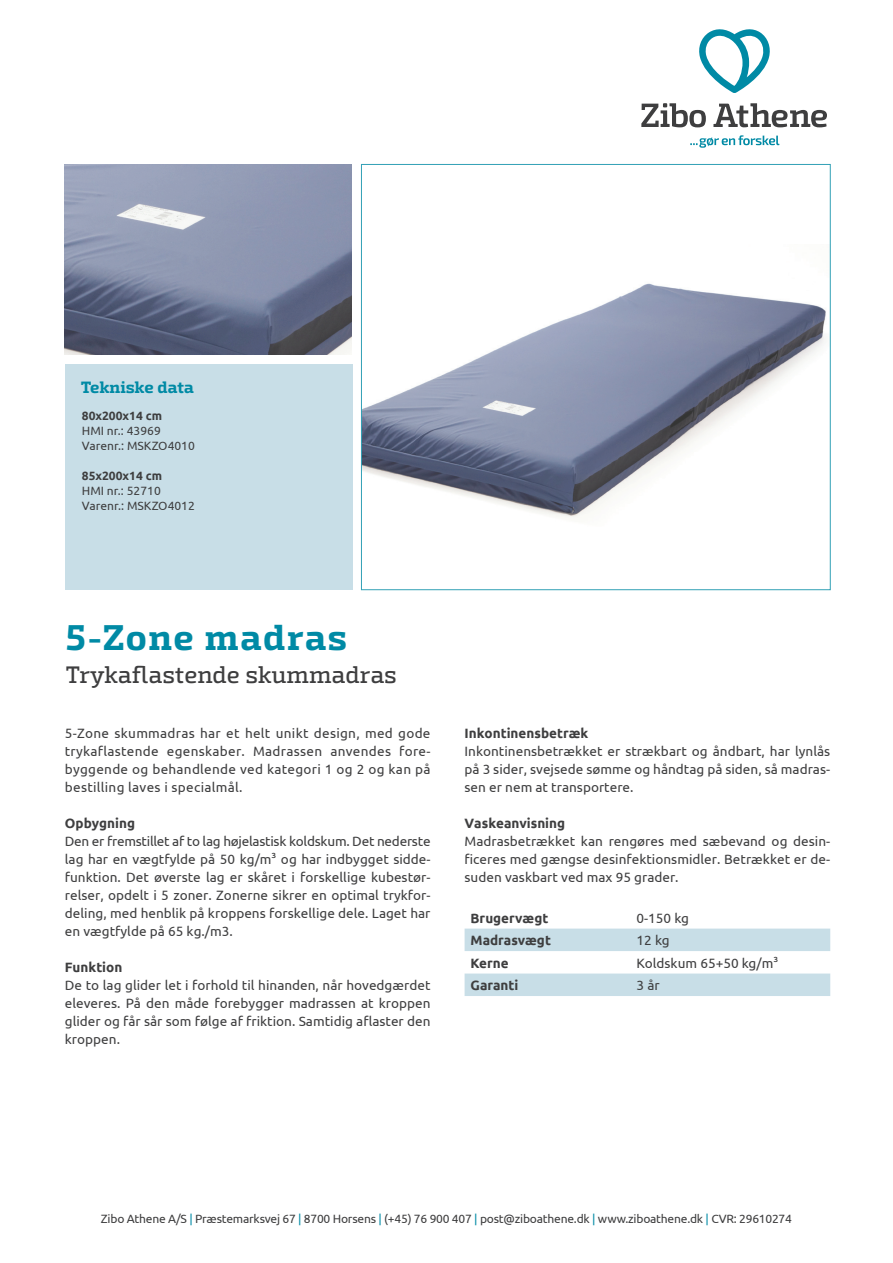
<style>
.page{position:relative;width:893px;height:1263px;background:#fff}
.page>*{position:absolute;margin:0;border:0;box-sizing:border-box;transform-origin:0 0}
.t1{font:700 36px "Exo Slab Pro";letter-spacing:.035em;color:#008aa5}
.t2{font:500 24px "Exo Slab Pro";letter-spacing:-.01em;color:#3e3e3f}
.t3{font:700 16.5px "Exo Slab Pro";letter-spacing:-.015em;color:#008aa5}
.t4{font:13.5px/18px "Ubuntu";color:#3e3e3f;text-align:justify}
.t5{font:700 13.5px "Ubuntu";color:#3e3e3f}
.t6{font:12px "Ubuntu";letter-spacing:-.02em;color:#3e3e3f}
.t7{font:12px/15px "Ubuntu";color:#3e3e3f}
.t8{font:700 12px "Ubuntu";color:#3e3e3f}
.s1{color:#008aa5}
</style>
<div class="page">
<svg style="left:699px;top:29px;width:71px;height:64px"></svg>
<svg style="left:690px;top:135px;width:89px;height:13px"></svg>
<svg style="left:641px;top:103px;width:65px;height:24px"></svg>
<svg style="left:713px;top:103px;width:114px;height:24px"></svg>
<svg style="left:465px;top:928px;width:365px;height:68px"></svg>
<div style="left:65px;top:364px;width:287px;height:226px;background:#c8dee7"></div>
<svg style="left:361px;top:164px;width:470px;height:427px"></svg>
<svg style="left:64px;top:164px;width:288px;height:191px;background:#7e869f"></svg>
<p class="t3" style="left:81px;top:377px;width:115px">Tekniske data</p>
<p class="t8" style="left:82px;top:408px;width:82px">80x200x14 cm</p>
<p class="t7" style="left:82px;top:423px;width:115px">HMI nr.: 43969<br>Varenr.: MSKZO4010</p>
<p class="t8" style="left:82px;top:468px;width:82px">85x200x14 cm</p>
<p class="t7" style="left:82px;top:483px;width:115px">HMI nr.: 52710<br>Varenr.: MSKZO4012</p>
<h1 class="t1" style="left:66px;top:615px;width:283px">5-Zone madras</h1>
<h2 class="t2" style="left:66px;top:660px;width:333px">Trykaflastende skummadras</h2>
<p class="t4" style="left:65px;top:724px;width:367px">5-Zone skummadras har et helt unikt design, med gode trykaflastende egenskaber. Madrassen anvendes fore&shy;byggende og behandlende ved kategori 1 og 2 og kan på bestilling laves i specialmål.</p>
<p class="t5" style="left:65px;top:814px;width:72px">Opbygning</p>
<p class="t4" style="left:65px;top:832px;width:367px">Den er fremstillet af to lag højelastisk koldskum. Det nederste lag har en vægtfylde på 50 kg/m3 og har indbygget sidde&shy;funktion. Det øverste lag er skåret i forskellige kubestør&shy;relser, opdelt i 5 zoner. Zonerne sikrer en optimal trykfor&shy;deling, med henblik på kroppens forskellige dele. Laget har en vægtfylde på 65 kg./m3.</p>
<p class="t5" style="left:65px;top:958px;width:59px">Funktion</p>
<p class="t4" style="left:65px;top:976px;width:367px">De to lag glider let i forhold til hinanden, når hovedgærdet eleveres. På den måde forebygger madrassen at kroppen glider og får sår som følge af friktion. Samtidig aflaster den kroppen.</p>
<p class="t5" style="left:465px;top:724px;width:125px">Inkontinensbetræk</p>
<p class="t4" style="left:465px;top:742px;width:367px">Inkontinensbetrækket er strækbart og åndbart, har lynlås på 3 sider, svejsede sømme og håndtag på siden, så madras&shy;sen er nem at transportere.</p>
<p class="t5" style="left:465px;top:814px;width:102px">Vaskeanvisning</p>
<p class="t4" style="left:465px;top:832px;width:367px">Madrasbetrækket kan rengøres med sæbevand og desin&shy;ficeres med gængse desinfektionsmidler. Betrækket er de&shy;suden vaskbart ved max 95 grader.</p>
<p class="t5" style="left:471px;top:909px;width:79px">Brugervægt</p>
<p class="t4" style="left:636px;top:908px;width:54px">0-150 kg</p>
<p class="t5" style="left:471px;top:931px;width:82px">Madrasvægt</p>
<p class="t4" style="left:636px;top:931px;width:35px">12 kg</p>
<p class="t5" style="left:471px;top:954px;width:40px">Kerne</p>
<p class="t4" style="left:636px;top:953px;width:143px">Koldskum 65+50 kg/m3</p>
<p class="t5" style="left:471px;top:976px;width:49px">Garanti</p>
<p class="t4" style="left:636px;top:976px;width:25px">3 år</p>
<p class="t6" style="left:101px;top:1211px;width:693px">Zibo Athene A/S <span class="s1">|</span> Præstemarksvej 67 <span class="s1">|</span> 8700 Horsens <span class="s1">|</span> (+45) 76 900 407 <span class="s1">|</span> post@ziboathene.dk <span class="s1">|</span> www.ziboathene.dk <span class="s1">|</span> CVR: 29610274</p>
</div>
